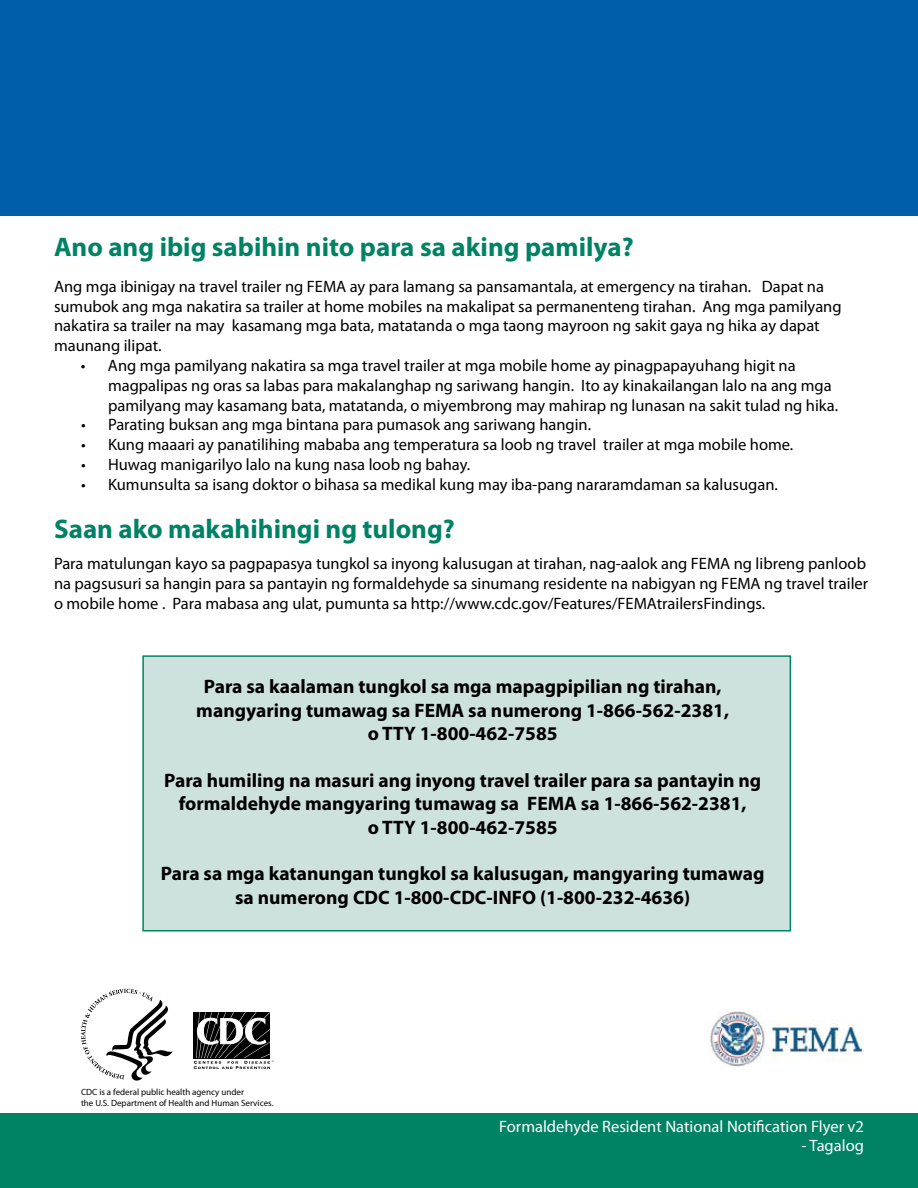
<style>
.page{position:relative;width:918px;height:1188px;background:#fff}
.page>*{position:absolute;margin:0;border:0;box-sizing:border-box;transform-origin:0 0}
.t1{font:700 27px "Myriad Pro";color:#008265}
.t2{font:700 19.5px/23.4px "Myriad Pro";color:#000;text-align:center}
.t3{font:16.5px/19.8px "Myriad Pro";color:#000}
.t4{font:16.5px "Myriad Pro";color:#fff}
.t5{font:9px/10.8px "Myriad Pro";color:#000}
</style>
<div class="page">
<div style="left:143px;top:656px;width:647px;height:275px;background:#cde2dc"></div>
<div style="left:142px;top:655px;width:649px;height:277px;border:2px solid #008265"></div>
<div style="left:0;top:0;width:918px;height:216px;background:#005daa"></div>
<div style="left:0;top:1114px;width:918px;height:74px;background:#008265"></div>
<svg style="left:194px;top:1012px;width:80px;height:57px"></svg>
<svg style="left:81px;top:989px;width:92px;height:92px"></svg>
<img style="left:710px;top:1011px;width:154px;height:55px">
<h1 class="t1" style="left:54px;top:229px;width:581px">Ano ang ibig sabihin nito para sa aking pamilya?</h1>
<p class="t3" style="left:54px;top:276px;width:789px">Ang mga ibinigay na travel trailer ng FEMA ay para lamang sa pansamantala, at emergency na tirahan. Dapat na sumubok ang mga nakatira sa trailer at home mobiles na makalipat sa permanenteng tirahan. Ang mga pamilyang nakatira sa trailer na may kasamang mga bata, matatanda o mga taong mayroon ng sakit gaya ng hika ay dapat maunang ilipat.</p>
<p class="t3" style="left:108px;top:355px;width:732px;text-indent:-27px">• Ang mga pamilyang nakatira sa mga travel trailer at mga mobile home ay pinagpapayuhang higit na magpalipas ng oras sa labas para makalanghap ng sariwang hangin. Ito ay kinakailangan lalo na ang mga pamilyang may kasamang bata, matatanda, o miyembrong may mahirap ng lunasan na sakit tulad ng hika.</p>
<p class="t3" style="left:81px;top:415px;width:512px">• Parating buksan ang mga bintana para pumasok ang sariwang hangin.</p>
<p class="t3" style="left:81px;top:435px;width:714px">• Kung maaari ay panatilihing mababa ang temperatura sa loob ng travel trailer at mga mobile home.</p>
<p class="t3" style="left:81px;top:454px;width:391px">• Huwag manigarilyo lalo na kung nasa loob ng bahay.</p>
<p class="t3" style="left:81px;top:474px;width:698px">• Kumunsulta sa isang doktor o bihasa sa medikal kung may iba-pang nararamdaman sa kalusugan.</p>
<h1 class="t1" style="left:54px;top:512px;width:402px">Saan ako makahihingi ng tulong?</h1>
<p class="t3" style="left:54px;top:553px;width:816px">Para matulungan kayo sa pagpapasya tungkol sa inyong kalusugan at tirahan, nag-aalok ang FEMA ng libreng panloob na pagsusuri sa hangin para sa pantayin ng formaldehyde sa sinumang residente na nabigyan ng FEMA ng travel trailer o mobile home . Para mabasa ang ulat, pumunta sa http://www.cdc.gov/Features/FEMAtrailersFindings.</p>
<p class="t2" style="left:196px;top:674px;width:534px">Para sa kaalaman tungkol sa mga mapagpipilian ng tirahan, mangyaring tumawag sa FEMA sa numerong 1-866-562-2381, o TTY 1-800-462-7585</p>
<p class="t2" style="left:164px;top:768px;width:599px">Para humiling na masuri ang inyong travel trailer para sa pantayin ng formaldehyde mangyaring tumawag sa FEMA sa 1-866-562-2381,<br>o TTY 1-800-462-7585</p>
<p class="t2" style="left:161px;top:862px;width:605px">Para sa mga katanungan tungkol sa kalusugan, mangyaring tumawag sa numerong CDC 1-800-CDC-INFO (1-800-232-4636)</p>
<p class="t5" style="left:81px;top:1086px;width:194px">CDC is a federal public health agency under<br>the U.S. Department of Health and Human Services.</p>
<p class="t4" style="left:499px;top:1116px;width:366px">Formaldehyde Resident National Notification Flyer v2</p>
<p class="t4" style="left:802px;top:1136px;width:64px">- Tagalog</p>
</div>
